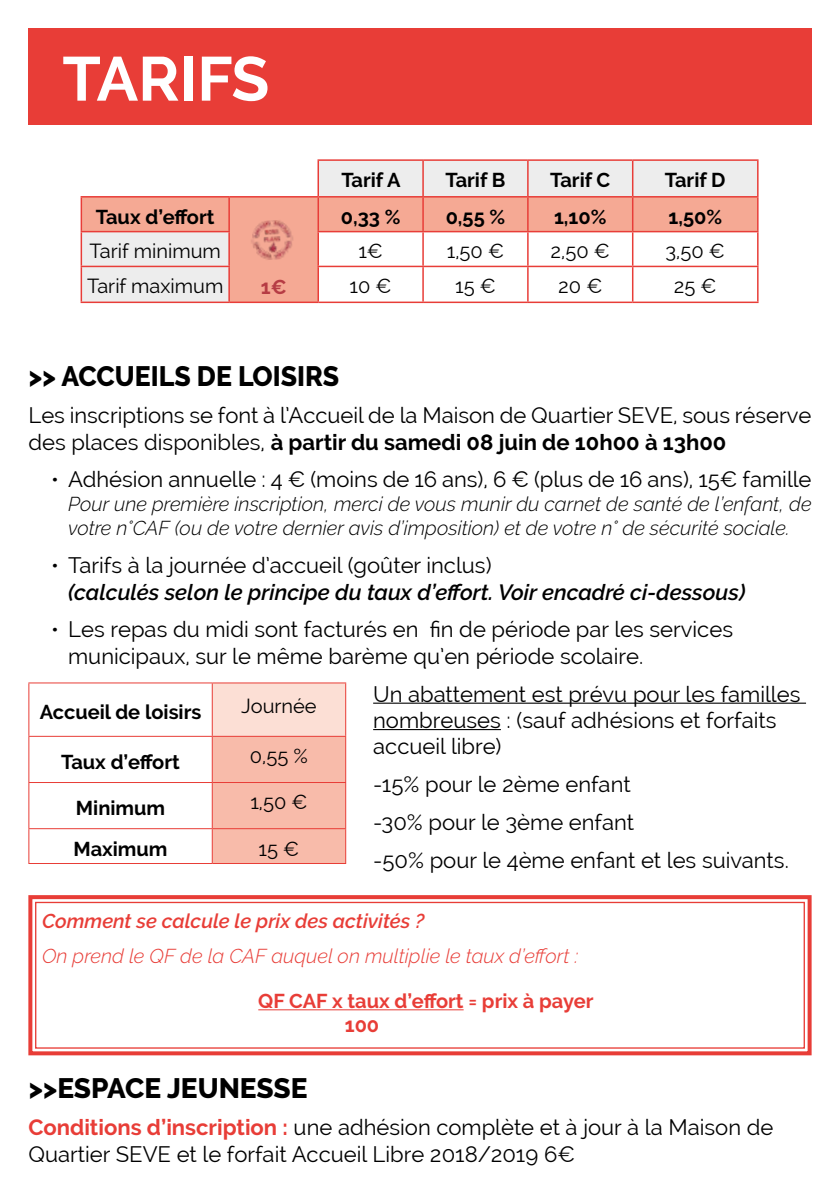
<style>
.page{position:relative;width:840px;height:1191px;background:#fff}
.page>*{position:absolute;margin:0;border:0;box-sizing:border-box;transform-origin:0 0}
.t1{font:700 62px "Raleway";color:#fff}
.t2{font:800 28px "Raleway";color:#000;scale:.95 1}
.t3{font:800 28px "Raleway";color:#000}
.t4{font:22px/26.4px "Raleway";color:#000}
.t5{font:italic 600 22px "Raleway";color:#000}
.t6{font:italic 300 20px/24px "Raleway";color:#000}
.t7{font:700 20px "Raleway";color:#000}
.t8{font:20px "Raleway";color:#000}
.t9{font:italic 300 20px "Raleway";color:#e83d37}
.t10{font:italic 600 20px "Raleway";color:#e83d37}
.t11{font:700 20px/24px "Raleway";color:#e83d37}
.t12{font:700 20px "Raleway";color:#b63c44}
.s1{font-weight:700}
.s2{font-weight:700;color:#e83d37}
</style>
<div class="page">
<div style="left:28px;top:28px;width:783px;height:97px;background:#e83d37"></div>
<hr style="left:373px;top:702px;width:432px;height:1px;background:#000">
<hr style="left:373px;top:729px;width:127px;height:1px;background:#000">
<div style="left:212px;top:683px;width:133px;height:53px;background:#fcdfd5"></div>
<div style="left:213px;top:737px;width:132px;height:126px;background:#f8bbaa"></div>
<hr style="left:28px;top:682px;width:184px;height:1px;background:#e83d37">
<hr style="left:28px;top:683px;width:1px;height:53px;background:#e83d37">
<hr style="left:212px;top:682px;width:134px;height:1px;background:#e83d37">
<hr style="left:212px;top:683px;width:1px;height:53px;background:#e83d37">
<hr style="left:345px;top:683px;width:1px;height:53px;background:#e83d37">
<hr style="left:28px;top:736px;width:184px;height:1px;background:#e83d37">
<hr style="left:28px;top:737px;width:1px;height:45px;background:#e83d37">
<hr style="left:212px;top:736px;width:134px;height:1px;background:#e83d37">
<hr style="left:212px;top:737px;width:1px;height:45px;background:#e83d37">
<hr style="left:345px;top:737px;width:1px;height:45px;background:#e83d37">
<hr style="left:28px;top:782px;width:184px;height:1px;background:#e83d37">
<hr style="left:28px;top:783px;width:1px;height:45px;background:#e83d37">
<hr style="left:212px;top:782px;width:134px;height:1px;background:#e83d37">
<hr style="left:212px;top:783px;width:1px;height:45px;background:#e83d37">
<hr style="left:345px;top:783px;width:1px;height:45px;background:#e83d37">
<hr style="left:28px;top:828px;width:184px;height:1px;background:#e83d37">
<hr style="left:28px;top:829px;width:1px;height:34px;background:#e83d37">
<hr style="left:212px;top:828px;width:134px;height:1px;background:#e83d37">
<hr style="left:212px;top:829px;width:1px;height:34px;background:#e83d37">
<hr style="left:345px;top:829px;width:1px;height:34px;background:#e83d37">
<hr style="left:28px;top:863px;width:184px;height:1px;background:#e83d37">
<hr style="left:212px;top:863px;width:134px;height:1px;background:#e83d37">
<svg style="left:28px;top:895px;width:784px;height:161px"></svg>
<div style="left:35px;top:901px;width:769px;height:147px;border:1px solid #e83d37"></div>
<div style="left:319px;top:161px;width:437px;height:35px;background:#ededed"></div>
<svg style="left:82px;top:197px;width:674px;height:104px"></svg>
<hr style="left:81px;top:196px;width:148px;height:1px;background:#e83d38">
<hr style="left:81px;top:197px;width:1px;height:34px;background:#e83d38">
<hr style="left:229px;top:196px;width:89px;height:1px;background:#e83d38">
<hr style="left:228px;top:197px;width:2px;height:34px;background:#e83d38">
<hr style="left:229px;top:301px;width:89px;height:2px;background:#e83d38">
<hr style="left:81px;top:231px;width:149px;height:1px;background:#e83d38">
<hr style="left:81px;top:232px;width:1px;height:34px;background:#e83d38">
<hr style="left:228px;top:232px;width:2px;height:34px;background:#e83d38">
<hr style="left:81px;top:266px;width:149px;height:1px;background:#e83d38">
<hr style="left:81px;top:267px;width:1px;height:34px;background:#e83d38">
<hr style="left:228px;top:267px;width:2px;height:34px;background:#e83d38">
<hr style="left:81px;top:301px;width:148px;height:2px;background:#e83d38">
<hr style="left:317px;top:159px;width:106px;height:2px;background:#e83d38">
<hr style="left:317px;top:161px;width:2px;height:35px;background:#e83d38">
<hr style="left:423px;top:159px;width:104px;height:2px;background:#e83d38">
<hr style="left:422px;top:161px;width:1px;height:35px;background:#e83d38">
<hr style="left:527px;top:159px;width:105px;height:2px;background:#e83d38">
<hr style="left:527px;top:161px;width:1px;height:35px;background:#e83d38">
<hr style="left:632px;top:159px;width:126px;height:2px;background:#e83d38">
<hr style="left:631px;top:161px;width:2px;height:35px;background:#e83d38">
<hr style="left:756px;top:161px;width:2px;height:35px;background:#e83d38">
<hr style="left:318px;top:196px;width:105px;height:1px;background:#e83d38">
<hr style="left:317px;top:197px;width:2px;height:34px;background:#e83d38">
<hr style="left:423px;top:196px;width:104px;height:1px;background:#e83d38">
<hr style="left:422px;top:197px;width:1px;height:34px;background:#e83d38">
<hr style="left:527px;top:196px;width:105px;height:1px;background:#e83d38">
<hr style="left:527px;top:197px;width:1px;height:34px;background:#e83d38">
<hr style="left:632px;top:196px;width:126px;height:1px;background:#e83d38">
<hr style="left:631px;top:197px;width:2px;height:34px;background:#e83d38">
<hr style="left:756px;top:197px;width:2px;height:34px;background:#e83d38">
<hr style="left:317px;top:231px;width:106px;height:1px;background:#e83d38">
<hr style="left:317px;top:232px;width:2px;height:34px;background:#e83d38">
<hr style="left:423px;top:231px;width:104px;height:1px;background:#e83d38">
<hr style="left:422px;top:232px;width:1px;height:34px;background:#e83d38">
<hr style="left:527px;top:231px;width:105px;height:1px;background:#e83d38">
<hr style="left:527px;top:232px;width:1px;height:34px;background:#e83d38">
<hr style="left:632px;top:231px;width:126px;height:1px;background:#e83d38">
<hr style="left:631px;top:232px;width:2px;height:34px;background:#e83d38">
<hr style="left:756px;top:232px;width:2px;height:34px;background:#e83d38">
<hr style="left:317px;top:266px;width:106px;height:1px;background:#e83d38">
<hr style="left:317px;top:267px;width:2px;height:34px;background:#e83d38">
<hr style="left:423px;top:266px;width:104px;height:1px;background:#e83d38">
<hr style="left:422px;top:267px;width:1px;height:34px;background:#e83d38">
<hr style="left:527px;top:266px;width:105px;height:1px;background:#e83d38">
<hr style="left:527px;top:267px;width:1px;height:34px;background:#e83d38">
<hr style="left:632px;top:266px;width:126px;height:1px;background:#e83d38">
<hr style="left:631px;top:267px;width:2px;height:34px;background:#e83d38">
<hr style="left:756px;top:267px;width:2px;height:34px;background:#e83d38">
<hr style="left:318px;top:301px;width:105px;height:2px;background:#e83d38">
<hr style="left:423px;top:301px;width:104px;height:2px;background:#e83d38">
<hr style="left:527px;top:301px;width:105px;height:2px;background:#e83d38">
<hr style="left:632px;top:301px;width:126px;height:2px;background:#e83d38">
<img style="left:242px;top:218px;width:61px;height:44px">
<h1 class="t1" style="left:62px;top:43px;width:208px">TARIFS</h1>
<p class="t7" style="left:96px;top:205px;width:120px">Taux d’effort</p>
<p class="t7" style="left:341px;top:168px;width:61px">Tarif A</p>
<p class="t7" style="left:445px;top:168px;width:61px">Tarif B</p>
<p class="t7" style="left:550px;top:168px;width:61px">Tarif C</p>
<p class="t7" style="left:664px;top:168px;width:62px">Tarif D</p>
<p class="t7" style="left:340px;top:205px;width:61px">0,33 %</p>
<p class="t7" style="left:445px;top:205px;width:61px">0,55 %</p>
<p class="t7" style="left:553px;top:205px;width:54px">1,10%</p>
<p class="t7" style="left:668px;top:205px;width:55px">1,50%</p>
<p class="t8" style="left:89px;top:240px;width:133px">Tarif minimum</p>
<p class="t8" style="left:358px;top:240px;width:26px">1€</p>
<p class="t8" style="left:446px;top:240px;width:59px">1,50 €</p>
<p class="t8" style="left:550px;top:240px;width:61px">2,50 €</p>
<p class="t8" style="left:665px;top:240px;width:61px">3,50 €</p>
<p class="t8" style="left:87px;top:274px;width:138px">Tarif maximum</p>
<p class="t8" style="left:349px;top:274px;width:44px">10 €</p>
<p class="t8" style="left:455px;top:274px;width:42px">15 €</p>
<p class="t8" style="left:558px;top:274px;width:46px">20 €</p>
<p class="t8" style="left:673px;top:274px;width:44px">25 €</p>
<p class="t12" style="left:260px;top:276px;width:27px">1€</p>
<p class="t2" style="left:28px;top:360px;width:328px">&gt;&gt; ACCUEILS DE LOISIRS</p>
<p class="t4" style="left:28px;top:402px;width:784px">Les inscriptions se font à l’Accueil de la Maison de Quartier SEVE, sous réserve des places disponibles, <span class="s1">à partir du samedi 08 juin de 10h00 à 13h00</span></p>
<p class="t4" style="left:51px;top:466px;width:761px">• Adhésion annuelle : 4 € (moins de 16 ans), 6 € (plus de 16 ans), 15€ famille</p>
<p class="t6" style="left:68px;top:492px;width:744px">Pour une première inscription, merci de vous munir du carnet de santé de l’enfant, de votre n°CAF (ou de votre dernier avis d’imposition) et de votre n° de sécurité sociale.</p>
<p class="t4" style="left:51px;top:552px;width:442px">• Tarifs à la journée d’accueil (goûter inclus)</p>
<p class="t5" style="left:68px;top:579px;width:678px">(calculés selon le principe du taux d’effort. Voir encadré ci-dessous)</p>
<p class="t4" style="left:68px;top:616px;width:666px;text-indent:-17px">• Les repas du midi sont facturés en fin de période par les services municipaux, sur le même barème qu’en période scolaire.</p>
<p class="t4" style="left:373px;top:680px;width:428px">Un abattement est prévu pour les familles nombreuses : (sauf adhésions et forfaits accueil libre)</p>
<p class="t4" style="left:373px;top:765px;width:417px;line-height:37.8px">-15% pour le 2ème enfant<br>-30% pour le 3ème enfant<br>-50% pour le 4ème enfant et les suivants.</p>
<p class="t7" style="left:40px;top:700px;width:163px">Accueil de loisirs</p>
<p class="t8" style="left:241px;top:694px;width:77px">Journée</p>
<p class="t7" style="left:61px;top:750px;width:120px">Taux d’effort</p>
<p class="t8" style="left:250px;top:744px;width:60px">0,55 %</p>
<p class="t7" style="left:76px;top:796px;width:91px">Minimum</p>
<p class="t8" style="left:250px;top:790px;width:59px">1,50 €</p>
<p class="t7" style="left:73px;top:837px;width:96px">Maximum</p>
<p class="t8" style="left:258px;top:837px;width:42px">15 €</p>
<p class="t10" style="left:42px;top:909px;width:383px">Comment se calcule le prix des activités ?</p>
<p class="t9" style="left:42px;top:944px;width:537px">On prend le QF de la CAF auquel on multiplie le taux d’effort :</p>
<p class="t11" style="left:344px;top:989px;width:250px;text-indent:-86px">QF CAF x taux d’effort = prix à payer<br>100</p>
<p class="t3" style="left:28px;top:1071px;width:280px">&gt;&gt;ESPACE JEUNESSE</p>
<p class="t4" style="left:28px;top:1114px;width:746px"><span class="s2">Conditions d’inscription :</span> une adhésion complète et à jour à la Maison de<br>Quartier SEVE et le forfait Accueil Libre 2018/2019 6€</p>
</div>
